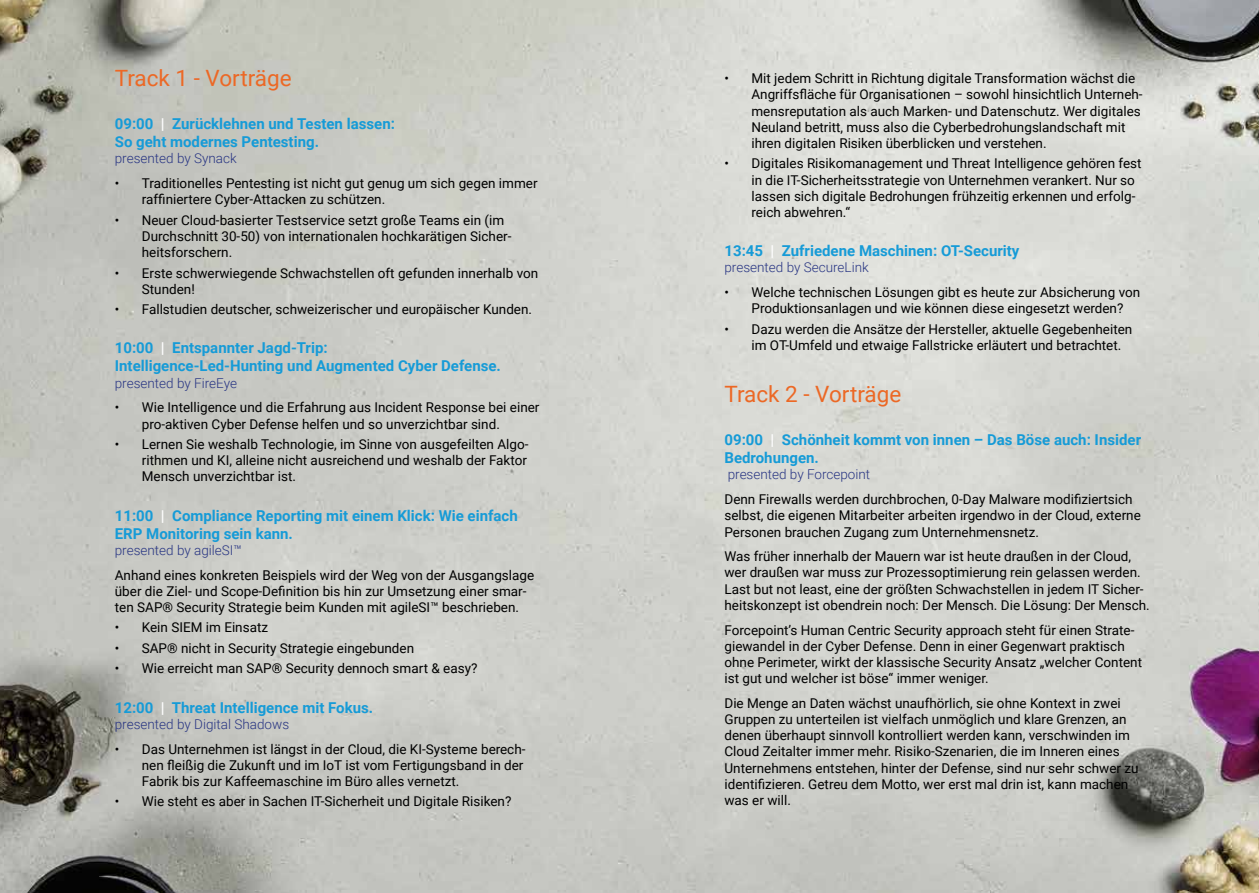
<style>
.page{position:relative;width:1259px;height:893px;background:#fff}
.page>*{position:absolute;margin:0;border:0;box-sizing:border-box;transform-origin:0 0}
.t1{font:22.5px "Roboto";color:#ec6825}
.t2{font:700 15px/18px "Roboto";color:#169bd7}
.t3{font:13.5px/16.2px "Roboto";color:#000}
.t4{font:300 13.5px "Roboto";color:#283583}
.s1{color:#fff}
</style>
<div class="page">
<img style="left:0;top:0;width:1259px;height:893px">
<h1 class="t1" style="left:115px;top:62px;width:178px">Track 1 - Vorträge</h1>
<p class="t2" style="left:115px;top:114px;width:282px">09:00 <span class="s1">|</span> Zurücklehnen und Testen lassen:<br>So geht modernes Pentesting.</p>
<p class="t4" style="left:115px;top:149px;width:123px">presented by Synack</p>
<p class="t3" style="left:142px;top:175px;width:397px;text-indent:-27px">• Traditionelles Pentesting ist nicht gut genug um sich gegen immer raffiniertere Cyber-Attacken zu schützen.</p>
<p class="t3" style="left:142px;top:211px;width:371px;text-indent:-27px">• Neuer Cloud-basierter Testservice setzt große Teams ein (im<br>Durchschnitt 30-50) von internationalen hochkarätigen Sicher&shy;heitsforschern.</p>
<p class="t3" style="left:142px;top:264px;width:398px;text-indent:-27px">• Erste schwerwiegende Schwachstellen oft gefunden innerhalb von<br>Stunden!</p>
<p class="t3" style="left:115px;top:301px;width:419px">• Fallstudien deutscher, schweizerischer und europäischer Kunden.</p>
<p class="t2" style="left:115px;top:339px;width:388px">10:00 <span class="s1">|</span> Entspannter Jagd-Trip:<br>Intelligence-Led-Hunting und Augmented Cyber Defense.</p>
<p class="t4" style="left:115px;top:373px;width:124px">presented by FireEye</p>
<p class="t3" style="left:142px;top:399px;width:399px;text-indent:-27px">• Wie Intelligence und die Erfahrung aus Incident Response bei einer pro-aktiven Cyber Defense helfen und so unverzichtbar sind.</p>
<p class="t3" style="left:142px;top:436px;width:388px;text-align:justify;text-indent:-27px">• Lernen Sie weshalb Technologie, im Sinne von ausgefeilten Algo&shy;rithmen und KI, alleine nicht ausreichend und weshalb der Faktor Mensch unverzichtbar ist.</p>
<p class="t2" style="left:115px;top:506px;width:404px">11:00 <span class="s1">|</span> Compliance Reporting mit einem Klick: Wie einfach<br>ERP Monitoring sein kann.</p>
<p class="t4" style="left:115px;top:541px;width:128px">presented by agileSI™</p>
<p class="t3" style="left:115px;top:566px;width:421px">Anhand eines konkreten Beispiels wird der Weg von der Ausgangslage über die Ziel- und Scope-Definition bis hin zur Umsetzung einer smar&shy;ten SAP® Security Strategie beim Kunden mit agileSI™ beschrieben.</p>
<p class="t3" style="left:115px;top:619px;width:155px">• Kein SIEM im Einsatz</p>
<p class="t3" style="left:115px;top:639px;width:301px">• SAP® nicht in Security Strategie eingebunden</p>
<p class="t3" style="left:115px;top:660px;width:364px">• Wie erreicht man SAP® Security dennoch smart &amp; easy?</p>
<p class="t2" style="left:115px;top:698px;width:260px">12:00 <span class="s1">|</span> Threat Intelligence mit Fokus.</p>
<p class="t4" style="left:115px;top:715px;width:176px">presented by Digital Shadows</p>
<p class="t3" style="left:142px;top:740px;width:385px;text-indent:-27px">• Das Unternehmen ist längst in der Cloud, die KI-Systeme berech&shy;nen fleißig die Zukunft und im IoT ist vom Fertigungsband in der<br>Fabrik bis zur Kaffeemaschine im Büro alles vernetzt.</p>
<p class="t3" style="left:115px;top:793px;width:398px">• Wie steht es aber in Sachen IT-Sicherheit und Digitale Risiken?</p>
<p class="t3" style="left:751px;top:70px;width:393px;text-indent:-27px">• Mit jedem Schritt in Richtung digitale Transformation wächst die Angriffsfläche für Organisationen – sowohl hinsichtlich Unterneh&shy;mensreputation als auch Marken- und Datenschutz. Wer digitales Neuland betritt, muss also die Cyberbedrohungslandschaft mit ihren digitalen Risiken überblicken und verstehen.</p>
<p class="t3" style="left:751px;top:155px;width:392px;text-indent:-27px">• Digitales Risikomanagement und Threat Intelligence gehören fest in die IT-Sicherheitsstrategie von Unternehmen verankert. Nur so lassen sich digitale Bedrohungen frühzeitig erkennen und erfolg&shy;reich abwehren.“</p>
<p class="t2" style="left:724px;top:241px;width:296px">13:45 <span class="s1">|</span> Zufriedene Maschinen: OT-Security</p>
<p class="t4" style="left:724px;top:258px;width:146px">presented by SecureLink</p>
<p class="t3" style="left:751px;top:284px;width:390px;text-indent:-27px">• Welche technischen Lösungen gibt es heute zur Absicherung von<br>Produktionsanlagen und wie können diese eingesetzt werden?</p>
<p class="t3" style="left:751px;top:320px;width:382px;text-indent:-27px">• Dazu werden die Ansätze der Hersteller, aktuelle Gegebenheiten im OT-Umfeld und etwaige Fallstricke erläutert und betrachtet.</p>
<h1 class="t1" style="left:724px;top:378px;width:178px">Track 2 - Vorträge</h1>
<p class="t2" style="left:724px;top:430px;width:418px">09:00 <span class="s1">|</span> Schönheit kommt von innen – Das Böse auch: Insider<br>Bedrohungen.</p>
<p class="t4" style="left:728px;top:465px;width:144px">presented by Forcepoint</p>
<p class="t3" style="left:724px;top:491px;width:418px">Denn Firewalls werden durchbrochen, 0-Day Malware modifiziertsich selbst, die eigenen Mitarbeiter arbeiten irgendwo in der Cloud, externe<br>Personen brauchen Zugang zum Unternehmensnetz.</p>
<p class="t3" style="left:724px;top:548px;width:427px">Was früher innerhalb der Mauern war ist heute draußen in der Cloud, wer draußen war muss zur Prozessoptimierung rein gelassen werden.<br>Last but not least, eine der größten Schwachstellen in jedem IT Sicher&shy;heitskonzept ist obendrein noch: Der Mensch. Die Lösung: Der Mensch.</p>
<p class="t3" style="left:724px;top:621px;width:419px">Forcepoint’s Human Centric Security approach steht für einen Strate&shy;giewandel in der Cyber Defense. Denn in einer Gegenwart praktisch ohne Perimeter, wirkt der klassische Security Ansatz „welcher Content ist gut und welcher ist böse“ immer weniger.</p>
<p class="t3" style="left:724px;top:694px;width:415px">Die Menge an Daten wächst unaufhörlich, sie ohne Kontext in zwei Gruppen zu unterteilen ist vielfach unmöglich und klare Grenzen, an denen überhaupt sinnvoll kontrolliert werden kann, verschwinden im Cloud Zeitalter immer mehr. Risiko-Szenarien, die im Inneren eines Unternehmens entstehen, hinter der Defense, sind nur sehr schwer zu identifizieren. Getreu dem Motto, wer erst mal drin ist, kann machen was er will.</p>
</div>
